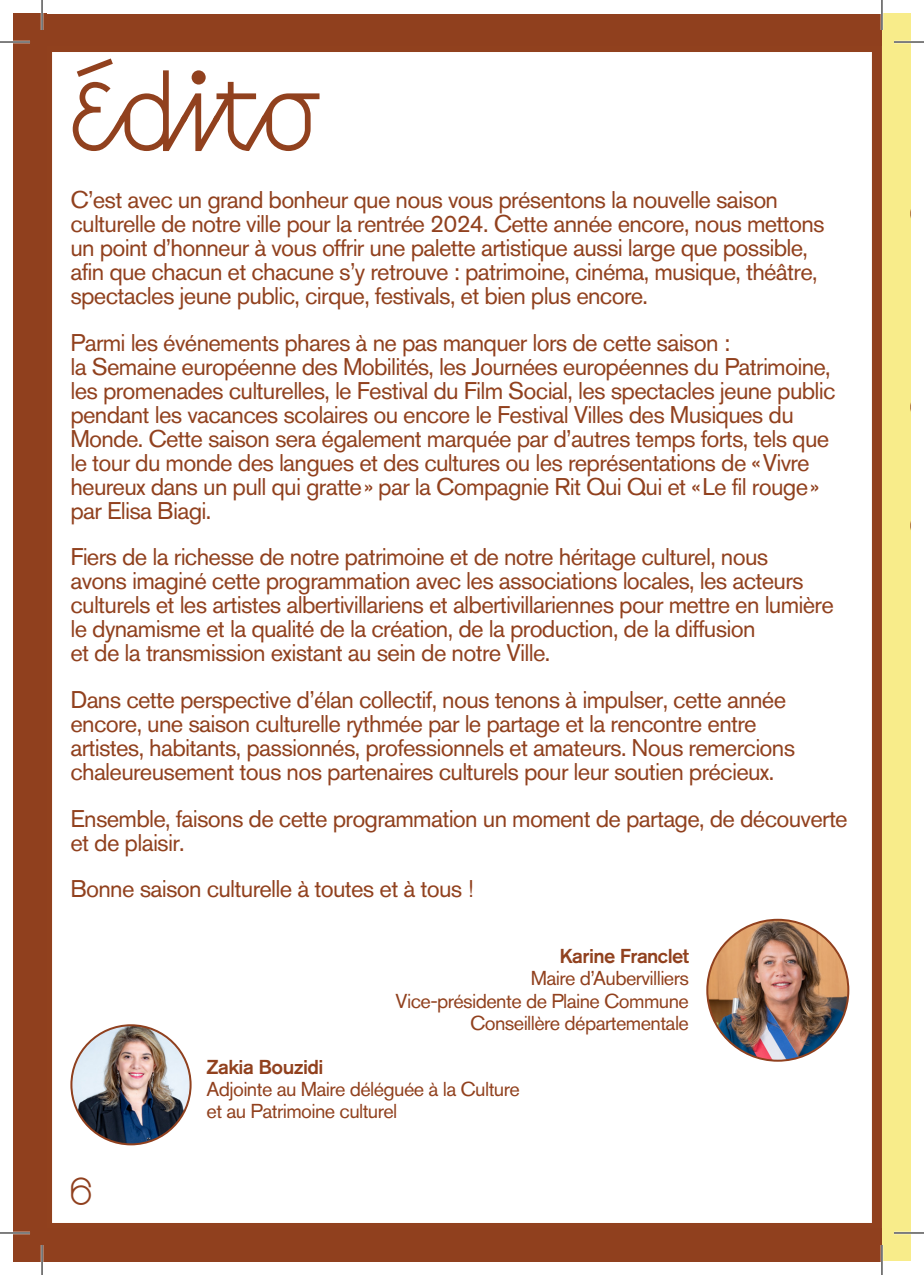
<style>
.page{position:relative;width:924px;height:1275px;background:#fff}
.page>*{position:absolute;margin:0;border:0;box-sizing:border-box;transform-origin:0 0}
.t1{font:115.2px "Gobbble Brischke";color:#91411e}
.t2{font:39.4px "Gobbble Bretz";color:#90401e}
.t3{font:24px/24px "Akzidenz Grotesk BQ";letter-spacing:-.03em;color:#91411e}
.t4{font:20px/22px "Akzidenz Grotesk BQ";letter-spacing:-.03em;color:#91411e}
.t5{font:500 20px "Akzidenz Grotesk BQ";letter-spacing:-.03em;color:#91411e}
</style>
<div class="page">
<div style="left:42px;top:42px;width:839px;height:1191px;border:10px solid #91411e"></div>
<div style="left:881px;top:14px;width:28px;height:1247px;background:#f8ec8a"></div>
<img style="left:707px;top:919px;width:140px;height:141px;border-radius:70px">
<img style="left:71px;top:1025px;width:119px;height:119px;border-radius:60px">
<div style="left:70px;top:1024px;width:121px;height:121px;border:2px solid #90401e;border-radius:50%"></div>
<div style="left:14px;top:14px;width:867px;height:32px;background:#90401e"></div>
<div style="left:14px;top:1227px;width:867px;height:34px;background:#90401e"></div>
<div style="left:14px;top:14px;width:33px;height:1247px;background:#90401e"></div>
<hr style="left:0;top:41px;width:30px;height:2px;background:#fff">
<hr style="left:893px;top:41px;width:30px;height:2px;background:#fff">
<hr style="left:0;top:1231px;width:30px;height:3px;background:#fff">
<hr style="left:893px;top:1231px;width:30px;height:3px;background:#fff">
<hr style="left:41px;top:0;width:2px;height:30px;background:#fff">
<hr style="left:41px;top:1245px;width:2px;height:30px;background:#fff">
<hr style="left:880px;top:0;width:2px;height:30px;background:#fff">
<hr style="left:880px;top:1245px;width:2px;height:30px;background:#fff">
<hr style="left:0;top:42px;width:30px;height:1px;background:#000">
<hr style="left:893px;top:42px;width:30px;height:1px;background:#000">
<hr style="left:0;top:1232px;width:30px;height:1px;background:#000">
<hr style="left:893px;top:1232px;width:30px;height:1px;background:#000">
<hr style="left:42px;top:0;width:1px;height:30px;background:#000">
<hr style="left:42px;top:1245px;width:1px;height:30px;background:#000">
<hr style="left:881px;top:0;width:1px;height:30px;background:#000">
<hr style="left:881px;top:1245px;width:1px;height:30px;background:#000">
<p class="t1" style="left:70px;top:58px;width:247px">Édito</p>
<p class="t3" style="left:70px;top:187px;width:755px">C’est avec un grand bonheur que nous vous présentons la nouvelle saison culturelle de notre ville pour la rentrée 2024. Cette année encore, nous mettons un point d’honneur à vous offrir une palette artistique aussi large que possible, afin que chacun et chacune s’y retrouve : patrimoine, cinéma, musique, théâtre, spectacles jeune public, cirque, festivals, et bien plus encore.</p>
<p class="t3" style="left:70px;top:330px;width:766px">Parmi les événements phares à ne pas manquer lors de cette saison :<br>la Semaine européenne des Mobilités, les Journées européennes du Patrimoine, les promenades culturelles, le Festival du Film Social, les spectacles jeune public pendant les vacances scolaires ou encore le Festival Villes des Musiques du Monde. Cette saison sera également marquée par d’autres temps forts, tels que le tour du monde des langues et des cultures ou les représentations de «Vivre heureux dans un pull qui gratte» par la Compagnie Rit Qui Qui et «Le fil rouge» par Elisa Biagi.</p>
<p class="t3" style="left:70px;top:545px;width:764px">Fiers de la richesse de notre patrimoine et de notre héritage culturel, nous<br>avons imaginé cette programmation avec les associations locales, les acteurs culturels et les artistes albertivillariens et albertivillariennes pour mettre en lumière le dynamisme et la qualité de la création, de la production, de la diffusion<br>et de la transmission existant au sein de notre Ville.</p>
<p class="t3" style="left:70px;top:687px;width:726px">Dans cette perspective d’élan collectif, nous tenons à impulser, cette année encore, une saison culturelle rythmée par le partage et la rencontre entre artistes, habitants, passionnés, professionnels et amateurs. Nous remercions chaleureusement tous nos partenaires culturels pour leur soutien précieux.</p>
<p class="t3" style="left:70px;top:806px;width:778px">Ensemble, faisons de cette programmation un moment de partage, de découverte et de plaisir.</p>
<p class="t3" style="left:70px;top:877px;width:405px">Bonne saison culturelle à toutes et à tous !</p>
<p class="t5" style="left:559px;top:944px;width:131px">Karine Franclet</p>
<p class="t4" style="left:530px;top:967px;width:160px">Maire d’Aubervilliers</p>
<p class="t4" style="left:395px;top:989px;width:295px">Vice-présidente de Plaine Commune</p>
<p class="t4" style="left:470px;top:1011px;width:220px">Conseillère départementale</p>
<h2 class="t2" style="left:70px;top:1163px;width:23px">6</h2>
<p class="t5" style="left:206px;top:1054px;width:118px">Zakia Bouzidi</p>
<p class="t4" style="left:206px;top:1077px;width:314px">Adjointe au Maire déléguée à la Culture et au Patrimoine culturel</p>
</div>
